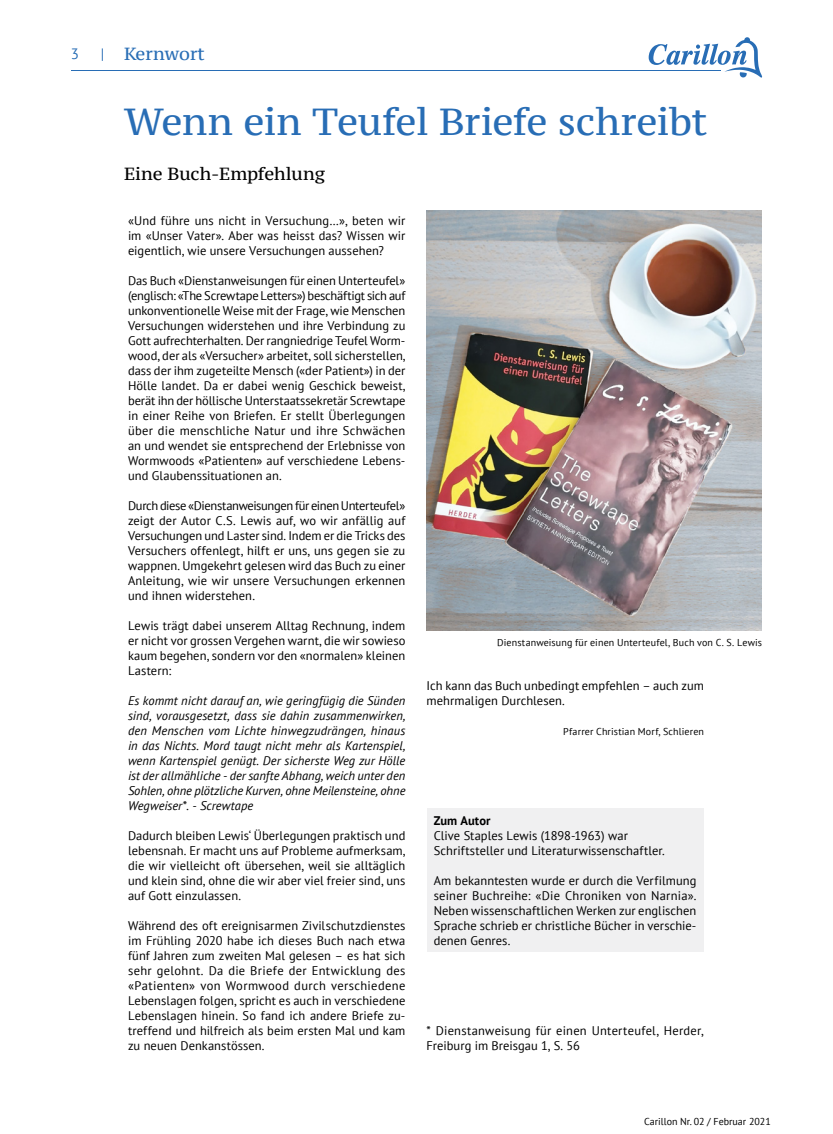
<style>
.page{position:relative;width:833px;height:1134px;background:#fff}
.page>*{position:absolute;margin:0;border:0;box-sizing:border-box;transform-origin:0 0}
.t1{font:37.5px "PT Serif Caption";letter-spacing:-.015em;color:#286db5}
.t2{font:17.5px "PT Serif Caption";letter-spacing:-.005em;color:#000}
.t3{font:17.5px "PT Serif Caption";color:#286db5}
.t4{font:15px "PT Sans";color:#286db5}
.t5{font:12.5px/15px "PT Sans";letter-spacing:.005em;color:#000;text-align:justify}
.t6{font:italic 12.5px/15px "PT Sans";letter-spacing:-.005em;color:#000;text-align:justify}
.t7{font:700 12.5px "PT Sans";letter-spacing:.005em;color:#000}
.t8{font:10px "PT Sans";letter-spacing:.015em;color:#000}
.s1{font-family:"PT Sans";font-size:15px}
</style>
<div class="page">
<svg style="left:648px;top:37px;width:114px;height:41px"></svg>
<hr style="left:71px;top:70px;width:650px;height:1px;background:#286db5">
<img style="left:426px;top:210px;width:335px;height:421px">
<div style="left:426px;top:808px;width:277px;height:144px;background:#f0f0f1"></div>
<p class="t4" style="left:71px;top:45px;width:10px">3</p>
<h2 class="t3" style="left:101px;top:43px;width:106px"><span class="s1">|</span> Kernwort</h2>
<h1 class="t1" style="left:124px;top:98px;width:585px">Wenn ein Teufel Briefe schreibt</h1>
<h2 class="t2" style="left:124px;top:162px;width:203px">Eine Buch-Empfehlung</h2>
<p class="t5" style="left:128px;top:213px;width:279px">«Und führe uns nicht in Versuchung…», beten wir im «Unser Vater». Aber was heisst das? Wissen wir eigentlich, wie unsere Versuchungen aussehen?</p>
<p class="t5" style="left:128px;top:273px;width:279px">Das Buch «Dienstanweisungen für einen Unterteufel» (englisch: «The Screwtape Letters») beschäftigt sich auf unkonventionelle Weise mit der Frage, wie Menschen Versuchungen widerstehen und ihre Verbindung zu Gott aufrechterhalten. Der rangniedrige Teufel Worm&shy;wood, der als «Versucher» arbeitet, soll sicherstellen, dass der ihm zugeteilte Mensch («der Patient») in der Hölle landet. Da er dabei wenig Geschick beweist, berät ihn der höllische Unterstaatssekretär Screwtape in einer Reihe von Briefen. Er stellt Überlegungen über die menschliche Natur und ihre Schwächen an und wendet sie entsprechend der Erlebnisse von Wormwoods «Patienten» auf verschiedene Lebens&shy;und Glaubenssituationen an.</p>
<p class="t5" style="left:128px;top:498px;width:279px">Durch diese «Dienstanweisungen für einen Unterteufel» zeigt der Autor C.S. Lewis auf, wo wir anfällig auf Versuchungen und Laster sind. Indem er die Tricks des Versuchers offenlegt, hilft er uns, uns gegen sie zu wappnen. Umgekehrt gelesen wird das Buch zu einer Anleitung, wie wir unsere Versuchungen erkennen und ihnen widerstehen.</p>
<p class="t5" style="left:128px;top:618px;width:279px">Lewis trägt dabei unserem Alltag Rechnung, indem er nicht vor grossen Vergehen warnt, die wir sowieso kaum begehen, sondern vor den «normalen» kleinen Lastern:</p>
<p class="t6" style="left:128px;top:693px;width:279px">Es kommt nicht darauf an, wie geringfügig die Sünden sind, vorausgesetzt, dass sie dahin zusammenwirken, den Menschen vom Lichte hinwegzudrängen, hinaus in das Nichts. Mord taugt nicht mehr als Kartenspiel, wenn Kartenspiel genügt. Der sicherste Weg zur Hölle ist der allmähliche - der sanfte Abhang, weich unter den Sohlen, ohne plötzliche Kurven, ohne Meilensteine, ohne Wegweiser*. - Screwtape</p>
<p class="t5" style="left:128px;top:828px;width:279px">Dadurch bleiben Lewis‘ Überlegungen praktisch und lebensnah. Er macht uns auf Probleme aufmerksam, die wir vielleicht oft übersehen, weil sie alltäglich und klein sind, ohne die wir aber viel freier sind, uns auf Gott einzulassen.</p>
<p class="t5" style="left:128px;top:918px;width:279px">Während des oft ereignisarmen Zivilschutzdienstes im Frühling 2020 habe ich dieses Buch nach etwa fünf Jahren zum zweiten Mal gelesen – es hat sich sehr gelohnt. Da die Briefe der Entwicklung des «Patienten» von Wormwood durch verschiedene Lebenslagen folgen, spricht es auch in verschiedene Lebenslagen hinein. So fand ich andere Briefe zu&shy;treffend und hilfreich als beim ersten Mal und kam zu neuen Denkanstössen.</p>
<p class="t8" style="left:497px;top:636px;width:266px">Dienstanweisung für einen Unterteufel, Buch von C. S. Lewis</p>
<p class="t5" style="left:426px;top:678px;width:279px">Ich kann das Buch unbedingt empfehlen – auch zum mehrmaligen Durchlesen.</p>
<p class="t8" style="left:563px;top:725px;width:142px">Pfarrer Christian Morf, Schlieren</p>
<p class="t7" style="left:434px;top:812px;width:58px">Zum Autor</p>
<p class="t5" style="left:434px;top:828px;width:233px">Clive Staples Lewis (1898-1963) war<br>Schriftsteller und Literaturwissenschaftler.</p>
<p class="t5" style="left:434px;top:873px;width:264px">Am bekanntesten wurde er durch die Verfilmung seiner Buchreihe: «Die Chroniken von Narnia».<br>Neben wissenschaftlichen Werken zur englischen Sprache schrieb er christliche Bücher in verschie&shy;denen Genres.</p>
<p class="t5" style="left:426px;top:1023px;width:278px">* Dienstanweisung für einen Unterteufel, Herder,<br>Freiburg im Breisgau 1, S. 56</p>
<p class="t8" style="left:644px;top:1115px;width:128px">Carillon Nr. 02 / Februar 2021</p>
</div>
